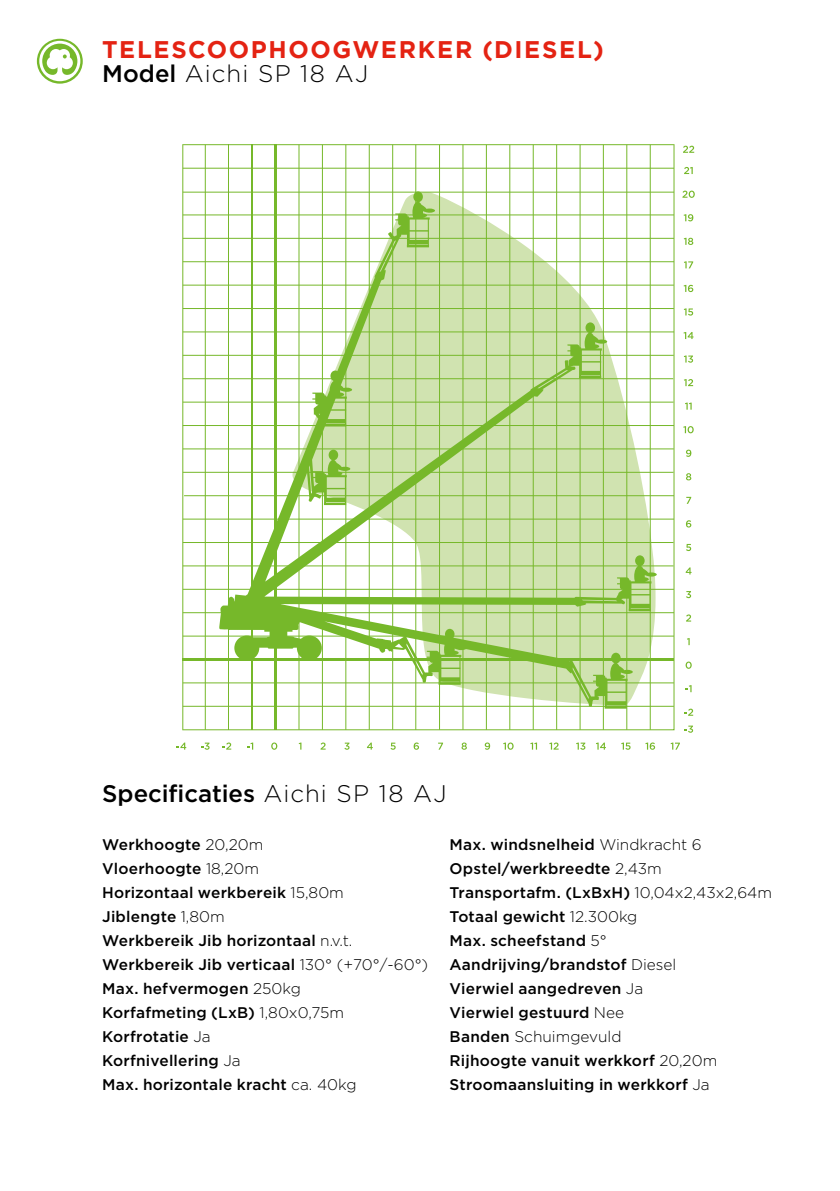
<style>
.page{position:relative;width:840px;height:1191px;background:#fff}
.page>*{position:absolute;margin:0;border:0;box-sizing:border-box;transform-origin:0 0}
.t1{font:700 24px/24px "Gotham";letter-spacing:.07em;color:#e42313}
.t2{font:500 24px "Gotham";letter-spacing:-.005em;color:#000}
.t3{font:500 15.4px/24px "Gotham";letter-spacing:.015em;color:#000}
.s1{font-weight:500;color:#000}
.s2{font-weight:300;color:#000}
.s3{font-weight:300}
</style>
<div class="page">
<svg style="left:37px;top:39px;width:46px;height:45px"></svg>
<svg style="left:182px;top:144px;width:492px;height:586px"></svg>
<svg style="left:219px;top:191px;width:437px;height:517px"></svg>
<svg style="left:682px;top:191px;width:12px;height:7px"></svg>
<svg style="left:684px;top:167px;width:8px;height:7px"></svg>
<svg style="left:683px;top:146px;width:10px;height:7px"></svg>
<svg style="left:683px;top:214px;width:10px;height:7px"></svg>
<svg style="left:683px;top:238px;width:10px;height:7px"></svg>
<svg style="left:684px;top:261px;width:8px;height:7px"></svg>
<svg style="left:683px;top:285px;width:10px;height:7px"></svg>
<svg style="left:683px;top:308px;width:9px;height:7px"></svg>
<svg style="left:683px;top:332px;width:10px;height:7px"></svg>
<svg style="left:683px;top:355px;width:9px;height:8px"></svg>
<svg style="left:684px;top:379px;width:8px;height:7px"></svg>
<svg style="left:685px;top:402px;width:6px;height:8px"></svg>
<svg style="left:683px;top:426px;width:10px;height:7px"></svg>
<svg style="left:686px;top:449px;width:5px;height:8px"></svg>
<svg style="left:686px;top:473px;width:5px;height:7px"></svg>
<svg style="left:686px;top:497px;width:4px;height:7px"></svg>
<svg style="left:686px;top:520px;width:5px;height:7px"></svg>
<svg style="left:686px;top:544px;width:4px;height:7px"></svg>
<svg style="left:685px;top:567px;width:6px;height:7px"></svg>
<svg style="left:686px;top:591px;width:4px;height:7px"></svg>
<svg style="left:686px;top:614px;width:4px;height:7px"></svg>
<svg style="left:685px;top:661px;width:6px;height:8px"></svg>
<svg style="left:685px;top:685px;width:6px;height:7px"></svg>
<svg style="left:684px;top:708px;width:8px;height:8px"></svg>
<svg style="left:271px;top:742px;width:6px;height:7px"></svg>
<svg style="left:247px;top:742px;width:6px;height:7px"></svg>
<svg style="left:201px;top:742px;width:8px;height:7px"></svg>
<svg style="left:222px;top:742px;width:9px;height:7px"></svg>
<svg style="left:320px;top:742px;width:5px;height:7px"></svg>
<svg style="left:344px;top:742px;width:5px;height:7px"></svg>
<svg style="left:366px;top:742px;width:6px;height:7px"></svg>
<svg style="left:390px;top:742px;width:5px;height:7px"></svg>
<svg style="left:413px;top:742px;width:6px;height:7px"></svg>
<svg style="left:438px;top:742px;width:5px;height:7px"></svg>
<svg style="left:461px;top:742px;width:5px;height:7px"></svg>
<svg style="left:484px;top:742px;width:6px;height:7px"></svg>
<svg style="left:503px;top:742px;width:10px;height:7px"></svg>
<svg style="left:530px;top:742px;width:6px;height:7px"></svg>
<svg style="left:549px;top:742px;width:9px;height:7px"></svg>
<svg style="left:576px;top:742px;width:9px;height:7px"></svg>
<svg style="left:596px;top:742px;width:9px;height:7px"></svg>
<svg style="left:621px;top:742px;width:9px;height:7px"></svg>
<svg style="left:645px;top:742px;width:9px;height:7px"></svg>
<svg style="left:670px;top:742px;width:9px;height:7px"></svg>
<svg style="left:684px;top:725px;width:8px;height:7px"></svg>
<svg style="left:176px;top:742px;width:10px;height:7px"></svg>
<h1 class="t1" style="left:102px;top:37px;width:503px">TELESCOOPHOOGWERKER (DIESEL)<br><span class="s1">Model</span> <span class="s2">Aichi SP 18 AJ</span></h1>
<h1 class="t2" style="left:102px;top:780px;width:346px">Specificaties <span class="s3">Aichi SP 18 AJ</span></h1>
<p class="t3" style="left:102px;top:832px;width:327px">Werkhoogte <span class="s3">20,20m<br></span>Vloerhoogte <span class="s3">18,20m<br></span>Horizontaal werkbereik <span class="s3">15,80m<br></span>Jiblengte <span class="s3">1,80m<br></span>Werkbereik Jib horizontaal <span class="s3">n.v.t.<br></span>Werkbereik Jib verticaal <span class="s3">130° (+70°/-60°)<br></span>Max. hefvermogen <span class="s3">250kg<br></span>Korfafmeting (LxB) <span class="s3">1,80x0,75m<br></span>Korfrotatie <span class="s3">Ja<br></span>Korfnivellering <span class="s3">Ja<br></span>Max. horizontale kracht <span class="s3">ca. 40kg</span></p>
<p class="t3" style="left:449px;top:832px;width:324px">Max. windsnelheid <span class="s3">Windkracht 6<br></span>Opstel/werkbreedte <span class="s3">2,43m<br></span>Transportafm. (LxBxH) <span class="s3">10,04x2,43x2,64m<br></span>Totaal gewicht <span class="s3">12.300kg<br></span>Max. scheefstand <span class="s3">5°<br></span>Aandrijving/brandstof <span class="s3">Diesel<br></span>Vierwiel aangedreven <span class="s3">Ja<br></span>Vierwiel gestuurd <span class="s3">Nee<br></span>Banden <span class="s3">Schuimgevuld<br></span>Rijhoogte vanuit werkkorf <span class="s3">20,20m<br></span>Stroomaansluiting in werkkorf <span class="s3">Ja</span></p>
</div>
